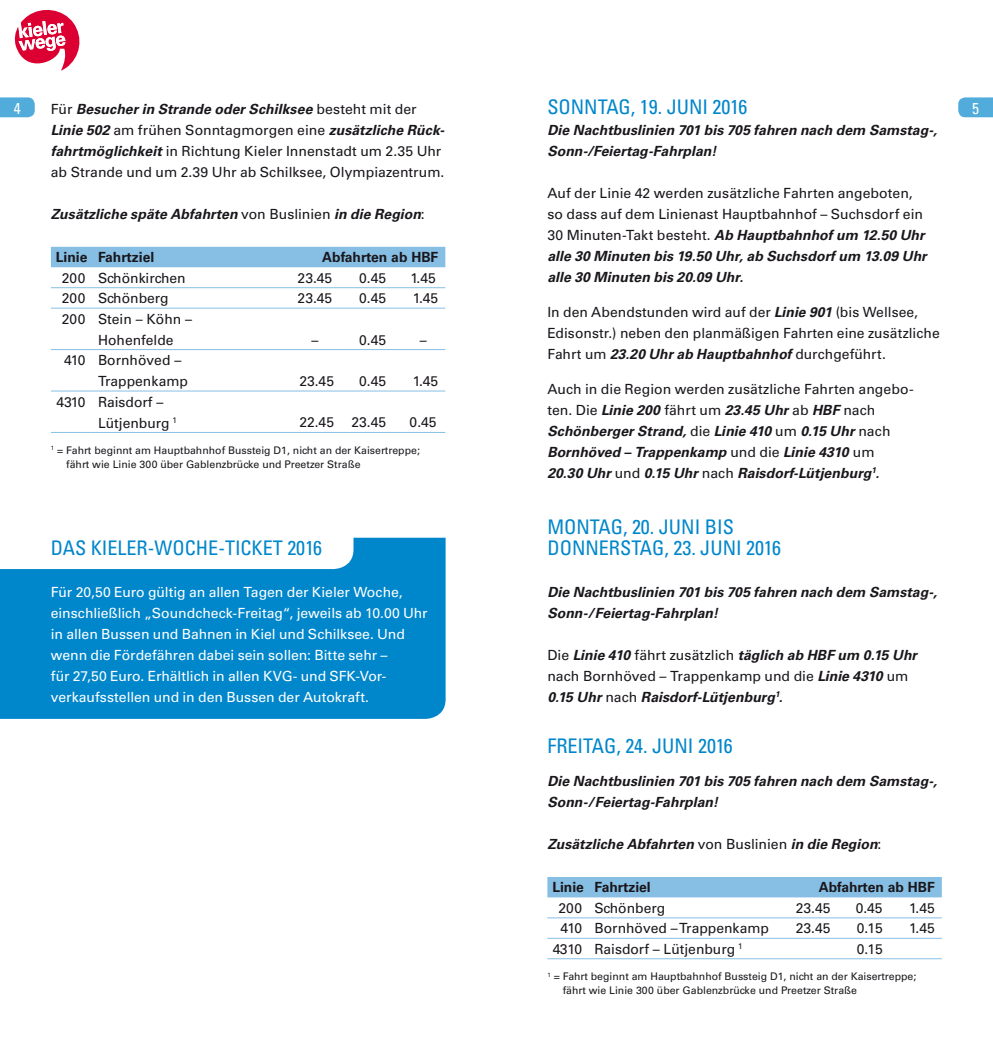
<style>
.page{position:relative;width:993px;height:1042px;background:#fff}
.page>*{position:absolute;margin:0;border:0;box-sizing:border-box;transform-origin:0 0}
.t1{font:condensed 20.12px/21px "Univers LT";color:#0086cb}
.t2{font:condensed 15.75px "Univers LT";color:#fff}
.t3{font:14px/21px "Univers LT";color:#1a171c}
.t4{font:italic 700 14px/21px "Univers LT";letter-spacing:.005em;color:#1a171c}
.t5{font:14px/21px "Univers LT";letter-spacing:-.005em;color:#fff}
.t6{font:700 14px "Univers LT";color:#1a171c}
.t7{font:10.5px/14px "Univers LT";color:#1a171c}
.s1{font-weight:700;font-style:italic}
.s2{font-weight:400;font-style:normal}
</style>
<div class="page">
<div style="left:0;top:538px;width:445px;height:181px;background:#0086cb"></div>
<svg style="left:0;top:538px;width:353px;height:31px"></svg>
<svg style="left:15px;top:10px;width:64px;height:61px"></svg>
<div style="left:51px;top:247px;width:394px;height:20px;background:#87bfe4"></div>
<hr style="left:51px;top:287px;width:40px;height:1px;background:#87bfe4">
<hr style="left:91px;top:287px;width:198px;height:1px;background:#87bfe4">
<hr style="left:289px;top:287px;width:52px;height:1px;background:#87bfe4">
<hr style="left:341px;top:287px;width:52px;height:1px;background:#87bfe4">
<hr style="left:393px;top:287px;width:52px;height:1px;background:#87bfe4">
<hr style="left:51px;top:308px;width:40px;height:1px;background:#87bfe4">
<hr style="left:91px;top:308px;width:198px;height:1px;background:#87bfe4">
<hr style="left:289px;top:308px;width:52px;height:1px;background:#87bfe4">
<hr style="left:341px;top:308px;width:52px;height:1px;background:#87bfe4">
<hr style="left:393px;top:308px;width:52px;height:1px;background:#87bfe4">
<hr style="left:51px;top:349px;width:40px;height:1px;background:#87bfe4">
<hr style="left:91px;top:349px;width:198px;height:1px;background:#87bfe4">
<hr style="left:289px;top:349px;width:52px;height:1px;background:#87bfe4">
<hr style="left:341px;top:349px;width:52px;height:1px;background:#87bfe4">
<hr style="left:393px;top:349px;width:52px;height:1px;background:#87bfe4">
<hr style="left:51px;top:391px;width:40px;height:1px;background:#87bfe4">
<hr style="left:91px;top:391px;width:198px;height:1px;background:#87bfe4">
<hr style="left:289px;top:391px;width:52px;height:1px;background:#87bfe4">
<hr style="left:341px;top:391px;width:52px;height:1px;background:#87bfe4">
<hr style="left:393px;top:391px;width:52px;height:1px;background:#87bfe4">
<hr style="left:51px;top:432px;width:40px;height:1px;background:#87bfe4">
<hr style="left:91px;top:432px;width:198px;height:1px;background:#87bfe4">
<hr style="left:289px;top:432px;width:52px;height:1px;background:#87bfe4">
<hr style="left:341px;top:432px;width:52px;height:1px;background:#87bfe4">
<hr style="left:393px;top:432px;width:52px;height:1px;background:#87bfe4">
<div style="left:547px;top:877px;width:394px;height:20px;background:#87bfe4"></div>
<hr style="left:547px;top:917px;width:40px;height:1px;background:#87bfe4">
<hr style="left:587px;top:917px;width:198px;height:1px;background:#87bfe4">
<hr style="left:785px;top:917px;width:52px;height:1px;background:#87bfe4">
<hr style="left:837px;top:917px;width:52px;height:1px;background:#87bfe4">
<hr style="left:889px;top:917px;width:52px;height:1px;background:#87bfe4">
<hr style="left:547px;top:938px;width:40px;height:1px;background:#87bfe4">
<hr style="left:587px;top:938px;width:198px;height:1px;background:#87bfe4">
<hr style="left:785px;top:938px;width:52px;height:1px;background:#87bfe4">
<hr style="left:837px;top:938px;width:52px;height:1px;background:#87bfe4">
<hr style="left:889px;top:938px;width:52px;height:1px;background:#87bfe4">
<hr style="left:547px;top:958px;width:40px;height:1px;background:#87bfe4">
<hr style="left:587px;top:958px;width:198px;height:1px;background:#87bfe4">
<hr style="left:785px;top:958px;width:52px;height:1px;background:#87bfe4">
<hr style="left:837px;top:958px;width:52px;height:1px;background:#87bfe4">
<hr style="left:889px;top:958px;width:52px;height:1px;background:#87bfe4">
<svg style="left:0;top:97px;width:35px;height:20px"></svg>
<svg style="left:958px;top:97px;width:34px;height:20px"></svg>
<h1 class="t1" style="left:547px;top:98px;width:201px">SONNTAG, 19. JUNI 2016</h1>
<p class="t4" style="left:547px;top:121px;width:391px">Die Nachtbuslinien 701 bis 705 fahren nach dem Samstag-,<br>Sonn-/Feiertag-Fahrplan!</p>
<p class="t3" style="left:547px;top:184px;width:381px">Auf der Linie 42 werden zusätzliche Fahrten angeboten, so dass auf dem Linienast Hauptbahnhof – Suchsdorf ein 30 Minuten-Takt besteht. <span class="s1">Ab Hauptbahnhof um 12.50 Uhr alle 30 Minuten bis 19.50 Uhr, ab Suchsdorf um 13.09 Uhr alle 30 Minuten bis 20.09 Uhr.</span></p>
<p class="t3" style="left:547px;top:303px;width:394px">In den Abendstunden wird auf der <span class="s1">Linie 901</span> (bis Wellsee,<br>Edisonstr.) neben den planmäßigen Fahrten eine zusätzliche<br>Fahrt um <span class="s1">23.20 Uhr ab Hauptbahnhof</span> durchgeführt.</p>
<p class="t4" style="left:547px;top:380px;width:368px"><span class="s2">Auch in die Region werden zusätzliche Fahrten angebo - ten. Die</span> Linie 200 <span class="s2">fährt um</span> 23.45 Uhr <span class="s2">ab</span> HBF <span class="s2">nach </span>Schönberger Strand, <span class="s2">die</span> Linie 410 <span class="s2">um</span> 0.15 Uhr <span class="s2">nach </span>Bornhöved – Trappenkamp <span class="s2">und die</span> Linie 4310 <span class="s2">um<br></span>20.30 Uhr <span class="s2">und</span> 0.15 Uhr <span class="s2">nach</span> Raisdorf-Lütjenburg <sup>1</sup>.</p>
<h1 class="t1" style="left:547px;top:518px;width:235px">MONTAG, 20. JUNI BIS<br>DONNERSTAG, 23. JUNI 2016</h1>
<p class="t4" style="left:547px;top:583px;width:391px">Die Nachtbuslinien 701 bis 705 fahren nach dem Samstag-,<br>Sonn-/Feiertag-Fahrplan!</p>
<p class="t4" style="left:547px;top:646px;width:371px"><span class="s2">Die</span> Linie 410 <span class="s2">fährt zusätzlich</span> täglich ab HBF um 0.15 Uhr <span class="s2">nach Bornhöved – Trappenkamp und die</span> Linie 4310 <span class="s2">um<br></span>0.15 Uhr <span class="s2">nach</span> Raisdorf-Lütjenburg <sup>1</sup>.</p>
<h1 class="t1" style="left:547px;top:737px;width:187px">FREITAG, 24. JUNI 2016</h1>
<p class="t4" style="left:547px;top:772px;width:391px">Die Nachtbuslinien 701 bis 705 fahren nach dem Samstag-,<br>Sonn-/Feiertag-Fahrplan!</p>
<p class="t4" style="left:547px;top:835px;width:335px">Zusätzliche Abfahrten <span class="s2">von Buslinien</span> in die Region<span class="s2">:</span></p>
<p class="t6" style="left:552px;top:882px;width:100px">Linie Fahrtziel</p>
<p class="t6" style="left:818px;top:882px;width:117px">Abfahrten ab HBF</p>
<p class="t3" style="left:558px;top:899px;width:108px">200 Schönberg</p>
<p class="t3" style="left:795px;top:899px;width:36px">23.45</p>
<p class="t3" style="left:855px;top:899px;width:28px">0.45</p>
<p class="t3" style="left:908px;top:899px;width:27px">1.45</p>
<p class="t3" style="left:560px;top:919px;width:210px">410 Bornhöved – Trappenkamp</p>
<p class="t3" style="left:795px;top:919px;width:36px">23.45</p>
<p class="t3" style="left:856px;top:919px;width:27px">0.15</p>
<p class="t3" style="left:908px;top:919px;width:27px">1.45</p>
<p class="t3" style="left:552px;top:939px;width:191px">4310 Raisdorf – Lütjenburg <sup>1</sup></p>
<p class="t3" style="left:856px;top:939px;width:27px">0.15</p>
<p class="t7" style="left:562px;top:970px;width:355px;text-indent:-15px"><sup>1</sup> = Fahrt beginnt am Hauptbahnhof Bussteig D1, nicht an der Kaisertreppe; fährt wie Linie 300 über Gablenzbrücke und Preetzer Straße</p>
<p class="t2" style="left:14px;top:102px;width:8px">4</p>
<p class="t2" style="left:971px;top:102px;width:8px">5</p>
<p class="t3" style="left:51px;top:100px;width:395px">Für <span class="s1">Besucher in Strande oder Schilksee</span> besteht mit der <span class="s1">Linie 502</span> am frühen Sonntagmorgen eine <span class="s1">zusätzliche Rück&shy;fahrtmöglichkeit</span> in Richtung Kieler Innenstadt um 2.35 Uhr ab Strande und um 2.39 Uhr ab Schilksee, Olympiazentrum.</p>
<p class="t4" style="left:51px;top:205px;width:375px">Zusätzliche späte Abfahrten <span class="s2">von Buslinien</span> in die Region<span class="s2">:</span></p>
<p class="t6" style="left:56px;top:252px;width:100px">Linie Fahrtziel</p>
<p class="t6" style="left:322px;top:252px;width:117px">Abfahrten ab HBF</p>
<p class="t3" style="left:62px;top:269px;width:125px">200 Schönkirchen</p>
<p class="t3" style="left:297px;top:269px;width:36px">23.45</p>
<p class="t3" style="left:359px;top:269px;width:28px">0.45</p>
<p class="t3" style="left:410px;top:269px;width:27px">1.45</p>
<p class="t3" style="left:62px;top:289px;width:108px">200 Schönberg</p>
<p class="t3" style="left:297px;top:289px;width:36px">23.45</p>
<p class="t3" style="left:359px;top:289px;width:28px">0.45</p>
<p class="t3" style="left:412px;top:289px;width:27px">1.45</p>
<p class="t3" style="left:98px;top:309px;width:95px;text-indent:-36px">200 Stein – Köhn –<br>Hohenfelde</p>
<p class="t3" style="left:311px;top:330px;width:8px">–</p>
<p class="t3" style="left:359px;top:330px;width:28px">0.45</p>
<p class="t3" style="left:419px;top:330px;width:8px">–</p>
<p class="t3" style="left:98px;top:351px;width:91px;text-indent:-34px">410 Bornhöved –<br>Trappenkamp</p>
<p class="t3" style="left:299px;top:372px;width:36px">23.45</p>
<p class="t3" style="left:359px;top:372px;width:28px">0.45</p>
<p class="t3" style="left:412px;top:372px;width:27px">1.45</p>
<p class="t3" style="left:98px;top:392px;width:80px;text-indent:-42px">4310 Raisdorf –<br>Lütjenburg <sup>1</sup></p>
<p class="t3" style="left:299px;top:413px;width:88px">22.45 23.45</p>
<p class="t3" style="left:409px;top:413px;width:28px">0.45</p>
<p class="t7" style="left:66px;top:444px;width:355px;text-indent:-15px"><sup>1</sup> = Fahrt beginnt am Hauptbahnhof Bussteig D1, nicht an der Kaisertreppe; fährt wie Linie 300 über Gablenzbrücke und Preetzer Straße</p>
<h1 class="t1" style="left:51px;top:539px;width:272px">DAS KIELER-WOCHE-TICKET 2016</h1>
<p class="t5" style="left:51px;top:583px;width:378px">Für 20,50 Euro gültig an allen Tagen der Kieler Woche, einschließlich „Soundcheck-Freitag“, jeweils ab 10.00 Uhr in allen Bussen und Bahnen in Kiel und Schilksee. Und wenn die Fördefähren dabei sein sollen: Bitte sehr –<br>für 27,50 Euro. Erhältlich in allen KVG- und SFK-Vor&shy;verkaufsstellen und in den Bussen der Autokraft.</p>
</div>
